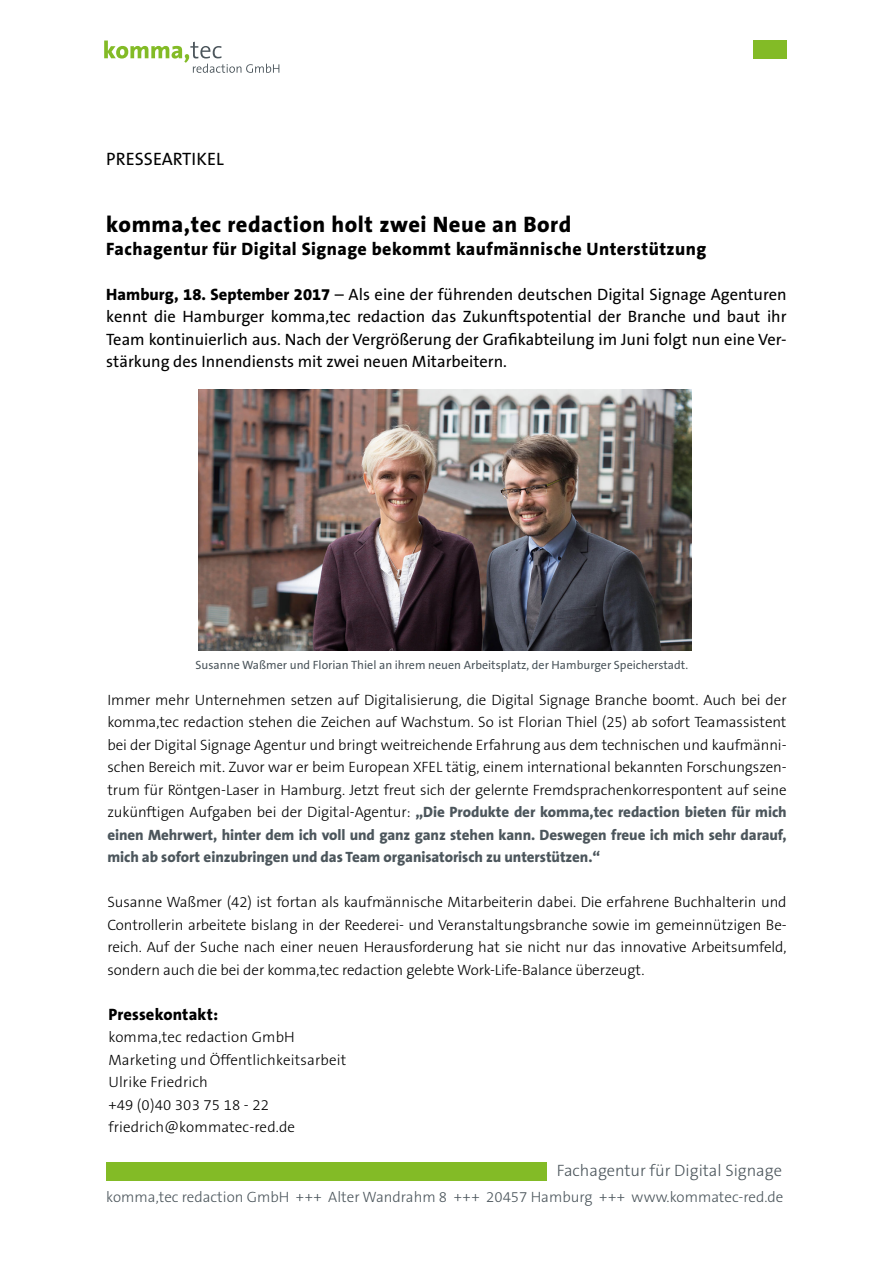
<style>
.page{position:relative;width:893px;height:1263px;background:#fff}
.page>*{position:absolute;margin:0;border:0;box-sizing:border-box;transform-origin:0 0}
.t1{font:800 22.5px "The Sans B8";letter-spacing:.025em;color:#000}
.t2{font:800 18px "The Sans B8";letter-spacing:.025em;color:#000}
.t3{font:18px "The Sans B5 Plain";color:#000}
.t4{font:16.5px/22.5px "The Sans B5 Plain";color:#000;text-align:justify}
.t5{font:300 16.5px "The Sans B3";color:#4c565c}
.t6{font:800 16.5px "The Sans B8";letter-spacing:.01em;color:#000}
.t7{font:300 15px/22.5px "The Sans B3";letter-spacing:-.005em;color:#000;text-align:justify}
.t8{font:800 15px/22.5px "The Sans B8";letter-spacing:-.005em;color:#4c565c;text-align:justify}
.t9{font:300 15px "The Sans B3";color:#4c565c}
.t10{font:12px "The Sans B5 Plain";color:#4c565c}
.s1{font-family:"The Sans B8";font-weight:800}
.s2{font-family:"The Sans B3";font-weight:300;color:#000}
</style>
<div class="page">
<div style="left:753px;top:41px;width:34px;height:18px;background:#83bb26"></div>
<svg style="left:104px;top:41px;width:175px;height:32px"></svg>
<div style="left:106px;top:1162px;width:441px;height:19px;background:#83bb26"></div>
<img style="left:198px;top:390px;width:493px;height:260px">
<p class="t3" style="left:106px;top:149px;width:119px">PRESSEARTIKEL</p>
<h1 class="t1" style="left:106px;top:213px;width:466px">komma,tec redaction holt zwei Neue an Bord</h1>
<p class="t2" style="left:106px;top:239px;width:601px">Fachagentur für Digital Signage bekommt kaufmännische Unterstützung</p>
<p class="t4" style="left:106px;top:283px;width:682px"><span class="s1">Hamburg, 18. September 2017</span> – Als eine der führenden deutschen Digital Signage Agenturen kennt die Hamburger komma,tec redaction das Zukunftspotential der Branche und baut ihr Team kontinuierlich aus. Nach der Vergrößerung der Grafikabteilung im Juni folgt nun eine Ver&shy;stärkung des Innendiensts mit zwei neuen Mitarbeitern.</p>
<p class="t10" style="left:196px;top:658px;width:494px">Susanne Waßmer und Florian Thiel an ihrem neuen Arbeitsplatz, der Hamburger Speicherstadt.</p>
<p class="t7" style="left:107px;top:689px;width:681px">Immer mehr Unternehmen setzen auf Digitalisierung, die Digital Signage Branche boomt. Auch bei der komma,tec redaction stehen die Zeichen auf Wachstum. So ist Florian Thiel (25) ab sofort Teamassistent bei der Digital Signage Agentur und bringt weitreichende Erfahrung aus dem technischen und kaufmänni&shy;schen Bereich mit. Zuvor war er beim European XFEL tätig, einem international bekannten Forschungszen&shy;trum für Röntgen-Laser in Hamburg. Jetzt freut sich der gelernte Fremdsprachenkorrespontent auf seine</p>
<p class="t8" style="left:107px;top:801px;width:681px"><span class="s2">zukünftigen Aufgaben bei der Digital-Agentur:</span> „Die Produkte der komma,tec redaction bieten für mich einen Mehrwert, hinter dem ich voll und ganz ganz stehen kann. Deswegen freue ich mich sehr darauf, mich ab sofort einzubringen und das Team organisatorisch zu unterstützen.“</p>
<p class="t7" style="left:107px;top:891px;width:681px">Susanne Waßmer (42) ist fortan als kaufmännische Mitarbeiterin dabei. Die erfahrene Buchhalterin und Controllerin arbeitete bislang in der Reederei- und Veranstaltungsbranche sowie im gemeinnützigen Be&shy;reich. Auf der Suche nach einer neuen Herausforderung hat sie nicht nur das innovative Arbeitsumfeld, sondern auch die bei der komma,tec redaction gelebte Work-Life-Balance überzeugt.</p>
<p class="t6" style="left:108px;top:1005px;width:111px">Pressekontakt:</p>
<p class="t7" style="left:108px;top:1026px;width:239px;text-align:left">komma,tec redaction GmbH<br>Marketing und Öffentlichkeitsarbeit<br>Ulrike Friedrich<br>+49 (0)40 303 75 18 - 22 friedrich@kommatec-red.de</p>
<p class="t5" style="left:557px;top:1162px;width:227px">Fachagentur für Digital Signage</p>
<p class="t9" style="left:106px;top:1189px;width:679px">komma,tec redaction GmbH +++ Alter Wandrahm 8 +++ 20457 Hamburg +++ www.kommatec-red.de</p>
</div>
